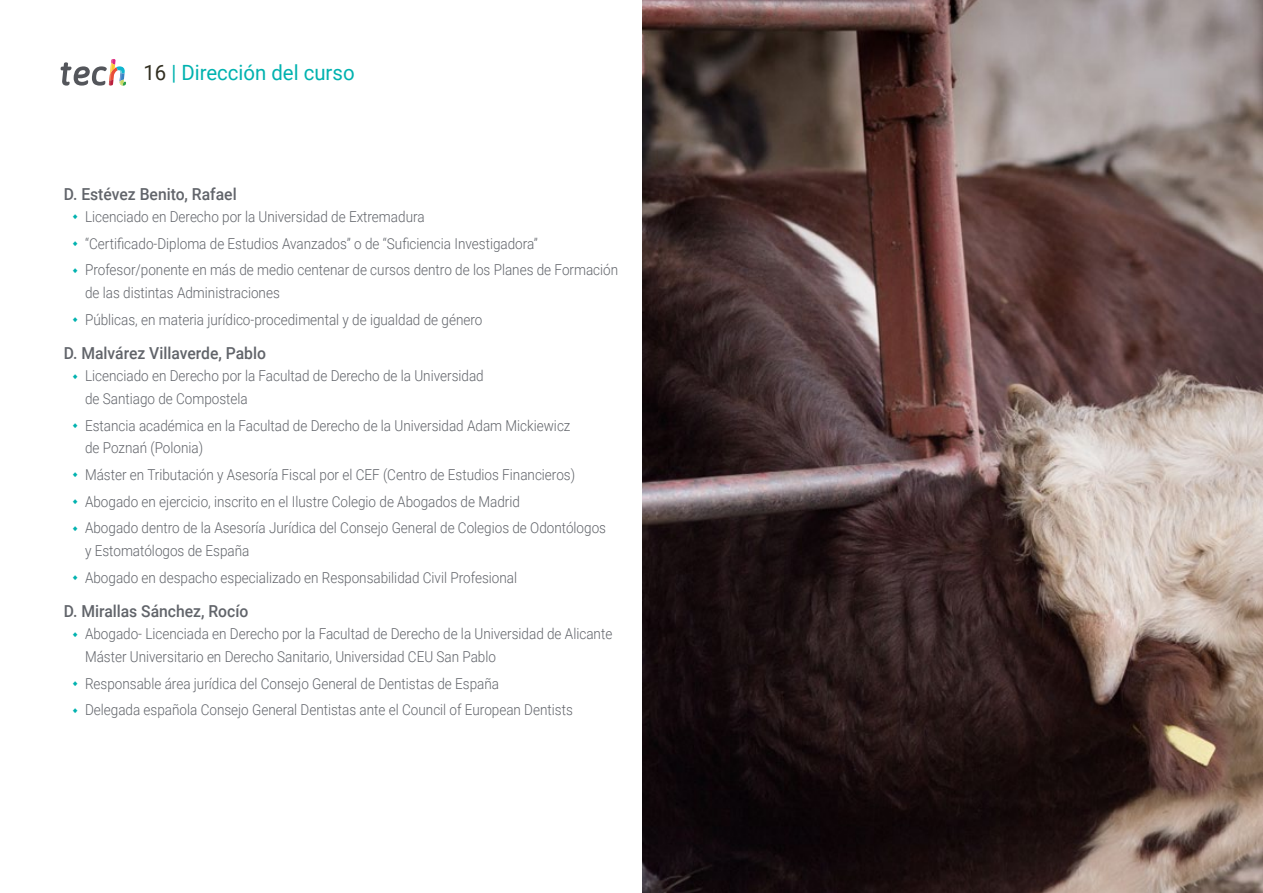
<style>
.page{position:relative;width:1263px;height:893px;background:#fff}
.page>*{position:absolute;margin:0;border:0;box-sizing:border-box;transform-origin:0 0}
.t1{font:21px "Roboto";color:#00b2af}
.t2{font:500 16.5px "Roboto";color:#61646a;scale:.95 1}
.t3{font:300 15px/26.7px "Roboto";color:#61646a;scale:.9 1}
.s1{color:#312e20}
</style>
<div class="page">
<img style="left:642px;top:0;width:621px;height:893px">
<svg style="left:61px;top:59px;width:65px;height:27px"></svg>
<h1 class="t1" style="left:144px;top:57px;width:213px"><span class="s1">16</span> | Dirección del curso</h1>
<p class="t2" style="left:64px;top:182px;width:183px">D. Estévez Benito, Rafael</p>
<p class="t3" style="left:85px;top:203px;width:594px">Licenciado en Derecho por la Universidad de Extremadura<br>“Certificado-Diploma de Estudios Avanzados” o de “Suficiencia Investigadora”<br>Profesor/ponente en más de medio centenar de cursos dentro de los Planes de Formación</p>
<p class="t3" style="left:85px;top:279px;width:443px">de las distintas Administraciones<br>Públicas, en materia jurídico-procedimental y de igualdad de género</p>
<p class="t2" style="left:64px;top:342px;width:214px">D. Malvárez Villaverde, Pablo</p>
<p class="t3" style="left:85px;top:364px;width:444px;line-height:22.5px">Licenciado en Derecho por la Facultad de Derecho de la Universidad de Santiago de Compostela</p>
<p class="t3" style="left:85px;top:413px;width:541px;line-height:22.5px">Estancia académica en la Facultad de Derecho de la Universidad Adam Mickiewicz de Poznań (Polonia)</p>
<p class="t3" style="left:85px;top:461px;width:580px">Máster en Tributación y Asesoría Fiscal por el CEF (Centro de Estudios Financieros)<br>Abogado en ejercicio, inscrito en el Ilustre Colegio de Abogados de Madrid<br>Abogado dentro de la Asesoría Jurídica del Consejo General de Colegios de Odontólogos</p>
<p class="t3" style="left:85px;top:537px;width:482px">y Estomatólogos de España<br>Abogado en despacho especializado en Responsabilidad Civil Profesional</p>
<p class="t2" style="left:64px;top:599px;width:196px">D. Mirallas Sánchez, Rocío</p>
<p class="t3" style="left:85px;top:622px;width:587px;line-height:22.5px">Abogado- Licenciada en Derecho por la Facultad de Derecho de la Universidad de Alicante<br>Máster Universitario en Derecho Sanitario, Universidad CEU San Pablo</p>
<p class="t3" style="left:85px;top:669px;width:543px">Responsable área jurídica del Consejo General de Dentistas de España<br>Delegada española Consejo General Dentistas ante el Council of European Dentists</p>
</div>
